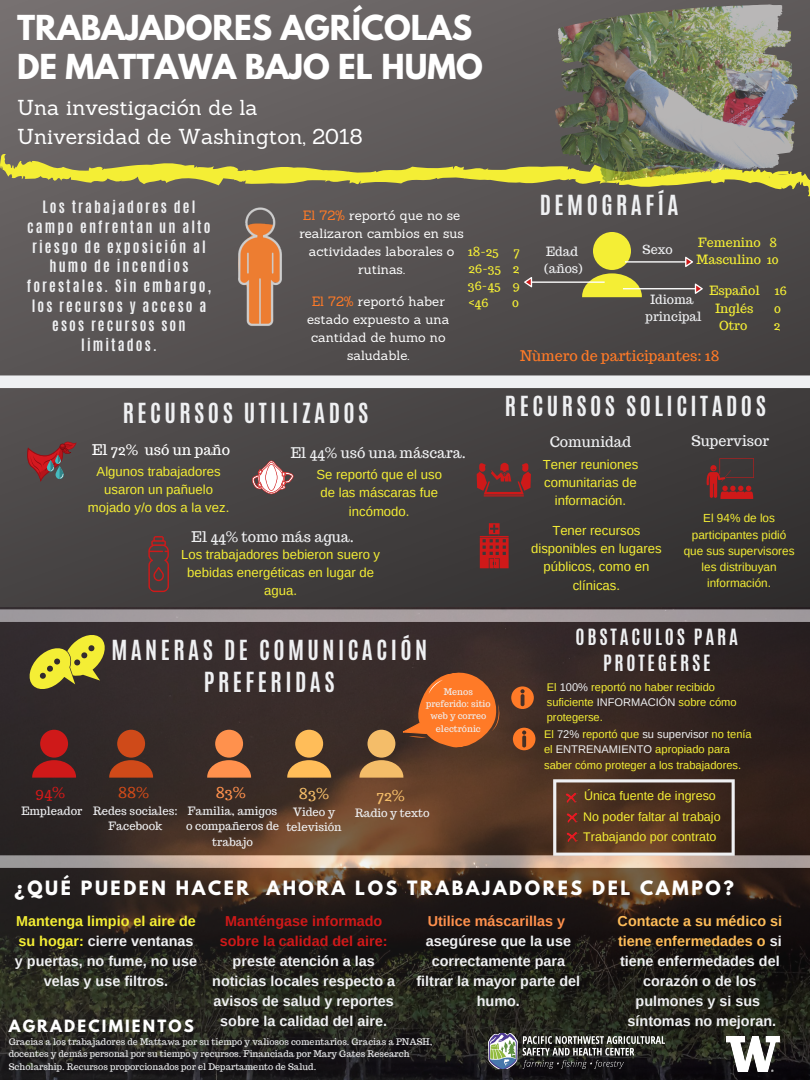
<style>
.page{position:relative;width:810px;height:1080px;background:#fff}
.page>*{position:absolute;margin:0;border:0;box-sizing:border-box;transform-origin:0 0}
.t1{font:700 30.5px/39.4px "League Spartan";color:#fff}
.t2{font:700 23.12px/32.4px "Antonio";letter-spacing:.15em;color:#eff0f2;text-align:center}
.t3{font:21.12px/29.5px "Sanchez";color:#fff}
.t4{font:700 18.75px/26.1px "Antonio";letter-spacing:.15em;color:#eff0f2;text-align:center}
.t5{font:700 17.5px "League Spartan";letter-spacing:.145em;color:#fff}
.t6{font:700 15px "League Spartan";letter-spacing:.145em;color:#fff}
.t7{font:15px "Trocchi";color:#f4bd69}
.t8{font:15px "Trocchi";color:#cf1919}
.t9{font:15px "Trocchi";color:#cf4a19}
.t10{font:15px "Trocchi";color:#ff914d}
.t11{font:700 14.38px/20px "Arimo";color:#eff0f2;text-align:center}
.t12{font:14.38px "Trocchi";color:#eff0f2}
.t13{font:700 14.38px/20px "Arimo";color:#cf1919;text-align:center}
.t14{font:14.38px "Trocchi";color:#ff7a27}
.t15{font:700 14.38px "Arimo";color:#ff914d}
.t16{font:14.38px "Trocchi";color:#fff}
.t17{font:700 14.25px/19.7px "Antonio";letter-spacing:.15em;color:#eff0f2;text-align:center}
.t18{font:13.12px/18.4px "Arimo";color:#f4ee35;text-align:center}
.t19{font:13.12px/18.1px "Sanchez";color:#fff;text-align:center}
.t20{font:12.5px/19.8px "Arimo";color:#f4ee35}
.t21{font:12.5px/17.2px "Trocchi";color:#f4ee35}
.t22{font:12.5px/17.4px "Trocchi";color:#eff0f2;text-align:center}
.t23{font:11.75px/16.3px "Arimo";color:#f4ee35;text-align:center}
.t24{font:11.25px/15.5px "Trocchi";color:#eff0f2;text-align:center}
.t25{font:11.12px/15.1px "Arimo";color:#f4ee35}
.t26{font:9px/12.4px "Trocchi";color:#eff0f2}
.t27{font:8.94px/12.3px "Trocchi";color:#eff0f2;text-align:center}
.s1{color:#ff7a27}
.s2{color:#eff0f2}
.s3{color:#f4ee35}
.s4{color:#ffbd59}
</style>
<div class="page">
<img style="left:0;top:0;width:810px;height:608px">
<svg style="left:0;top:153px;width:810px;height:44px;background:#89864f"></svg>
<svg style="left:0;top:375px;width:810px;height:13px"></svg>
<img style="left:0;top:608px;width:810px;height:472px">
<svg style="left:25px;top:441px;width:52px;height:41px;background:#704043"></svg>
<svg style="left:251px;top:461px;width:43px;height:33px"></svg>
<svg style="left:477px;top:463px;width:54px;height:32px;background:#772f2f"></svg>
<hr style="left:484px;top:495px;width:40px;height:1px;background:#cf1919">
<svg style="left:125px;top:532px;width:67px;height:67px;background:#4d3d3d"></svg>
<svg style="left:707px;top:458px;width:47px;height:41px;background:#6b2d2d"></svg>
<img style="left:186px;top:203px;width:149px;height:130px">
<svg style="left:480px;top:523px;width:29px;height:45px"></svg>
<img style="left:489px;top:1033px;width:176px;height:36px">
<img style="left:727px;top:1036px;width:52px;height:36px">
<div style="left:593px;top:232px;width:38px;height:38px;background:#f4ee35;border-radius:50%"></div>
<svg style="left:625px;top:257px;width:68px;height:10px"></svg>
<svg style="left:524px;top:273px;width:179px;height:24px;background:#827d4f"></svg>
<svg style="left:0;top:609px;width:810px;height:259px;background:#564034"></svg>
<img style="left:763px;top:14px;width:35px;height:78px">
<h1 class="t1" style="left:17px;top:12px;width:467px">TRABAJADORES AGRÍCOLAS<br>DE MATTAWA BAJO EL HUMO</h1>
<h3 class="t3" style="left:17px;top:92px;width:347px">Una investigación de la<br>Universidad de Washington, 2018</h3>
<p class="t17" style="left:27px;top:197px;width:186px">Los trabajadores del campo enfrentan un alto riesgo de exposición al humo de incendios forestales. Sin embargo, los recursos y acceso a esos recursos son limitados.</p>
<h2 class="t2" style="left:540px;top:189px;width:140px">DEMOGRAFÍA</h2>
<p class="t19" style="left:299px;top:206px;width:166px"><span class="s1">El 72%</span> reportó que no se realizaron cambios en sus actividades laborales o rutinas.</p>
<p class="t21" style="left:697px;top:234px;width:84px">Femenino 8<br>Masculino 10</p>
<p class="t21" style="left:716px;top:282px;width:73px;text-indent:-6px">Español 16<br>Inglés</p>
<p class="t22" style="left:546px;top:242px;width:33px">Edad</p>
<p class="t22" style="left:643px;top:241px;width:32px">Sexo</p>
<p class="t22" style="left:544px;top:260px;width:40px">(años)</p>
<p class="t22" style="left:646px;top:290px;width:57px">Idioma principal</p>
<p class="t21" style="left:468px;top:242px;width:54px;text-align:justify">18-25 7<br>26-35 2<br>36-45 9 &lt;46</p>
<p class="t19" style="left:307px;top:292px;width:144px"><span class="s1">El 72%</span> reportó haber estado expuesto a una cantidad de humo no saludable.</p>
<p class="t21" style="left:512px;top:294px;width:8px">0</p>
<p class="t21" style="left:774px;top:299px;width:8px">0</p>
<p class="t21" style="left:719px;top:317px;width:30px">Otro</p>
<p class="t21" style="left:774px;top:317px;width:8px">2</p>
<p class="t14" style="left:520px;top:347px;width:201px">Nùmero de participantes: 18</p>
<h2 class="t2" style="left:123px;top:397px;width:247px">RECURSOS UTILIZADOS</h2>
<p class="t16" style="left:92px;top:440px;width:139px">El 72% usó un paño</p>
<p class="t18" style="left:88px;top:462px;width:143px;line-height:18.1px">Algunos trabajadores usaron un pañuelo mojado y/o dos a la vez.</p>
<p class="t12" style="left:291px;top:443px;width:177px">El 44% usó una máscara.</p>
<p class="t18" style="left:317px;top:465px;width:127px;line-height:18.2px">Se reportó que el uso de las máscaras fue incómodo.</p>
<p class="t12" style="left:192px;top:528px;width:164px">El 44% tomo más agua.</p>
<p class="t18" style="left:181px;top:545px;width:201px">Los trabajadores bebieron suero y bebidas energéticas en lugar de agua.</p>
<h2 class="t2" style="left:111px;top:634px;width:317px">MANERAS DE COMUNICACIÓN<br>PREFERIDAS</h2>
<p class="t27" style="left:426px;top:685px;width:66px">Menos preferido: sitio web y correo electrónic</p>
<p class="t8" style="left:35px;top:783px;width:32px">94%</p>
<p class="t24" style="left:21px;top:803px;width:63px">Empleador</p>
<p class="t9" style="left:118px;top:783px;width:33px">88%</p>
<p class="t24" style="left:93px;top:803px;width:86px">Redes sociales:<br>Facebook</p>
<p class="t10" style="left:216px;top:783px;width:32px">83%</p>
<p class="t24" style="left:186px;top:803px;width:95px">Familia, amigos o compañeros de trabajo</p>
<p class="t7" style="left:299px;top:784px;width:32px">83%</p>
<p class="t24" style="left:286px;top:804px;width:57px">Video y televisión</p>
<p class="t7" style="left:376px;top:785px;width:30px">72%</p>
<p class="t24" style="left:355px;top:805px;width:76px">Radio y texto</p>
<h2 class="t2" style="left:505px;top:390px;width:262px">RECURSOS SOLICITADOS</h2>
<p class="t12" style="left:550px;top:433px;width:83px">Comunidad</p>
<p class="t18" style="left:543px;top:455px;width:97px">Tener reuniones comunitarias de información.</p>
<p class="t18" style="left:531px;top:521px;width:132px">Tener recursos disponibles en lugares públicos, como en clínicas.</p>
<p class="t12" style="left:692px;top:431px;width:79px">Supervisor</p>
<p class="t23" style="left:684px;top:510px;width:112px">El 94% de los participantes pidió que sus supervisores les distribuyan información.</p>
<h3 class="t4" style="left:576px;top:624px;width:164px">OBSTACULOS PARA<br>PROTEGERSE</h3>
<p class="t25" style="left:547px;top:680px;width:191px">El <span class="s2">100%</span> reportó no haber recibido suficiente <span class="s2">INFORMACIÓN</span> sobre cómo protegerse.</p>
<p class="t25" style="left:544px;top:726px;width:209px;line-height:15.4px">El <span class="s2">72%</span> reportó que <span class="s2">su supervisor</span> no tenía el <span class="s2">ENTRENAMIENTO</span> apropiado para saber cómo proteger a los trabajadores.</p>
<p class="t20" style="left:584px;top:785px;width:133px">Única fuente de ingreso</p>
<p class="t20" style="left:583px;top:807px;width:139px">No poder faltar al trabajo<br>Trabajando por contrato</p>
<p class="t5" style="left:14px;top:880px;width:721px">¿QUÉ PUEDEN HACER AHORA LOS TRABAJADORES DEL CAMPO?</p>
<p class="t11" style="left:15px;top:911px;width:184px"><span class="s3">Mantenga limpio el aire de su hogar:</span> cierre ventanas y puertas, no fume, no use velas y use filtros.</p>
<p class="t15" style="left:428px;top:913px;width:139px">Utilice máscarillas y</p>
<p class="t13" style="left:220px;top:911px;width:169px">Manténgase informado sobre la calidad del aire:</p>
<p class="t11" style="left:212px;top:951px;width:184px">preste atención a las noticias locales respecto a avisos de salud y reportes sobre la calidad del aire.</p>
<p class="t11" style="left:417px;top:931px;width:165px">asegúrese que la use correctamente para filtrar la mayor parte del humo.</p>
<p class="t6" style="left:9px;top:1018px;width:187px">AGRADECIMIENTOS</p>
<p class="t26" style="left:9px;top:1036px;width:425px">Gracias a los trabajadores de Mattawa por su tiempo y valiosos comentarios. Gracias a PNASH, docentes y demás personal por su tiempo y recursos. Financiada por Mary Gates Research<br>Scholarship. Recursos proporcionados por el Departamento de Salud.</p>
<p class="t11" style="left:618px;top:911px;width:166px"><span class="s4">Contacte a su médico si tiene enfermedades o</span> si tiene enfermedades del corazón o de los pulmones y si sus síntomas no mejoran.</p>
</div>
